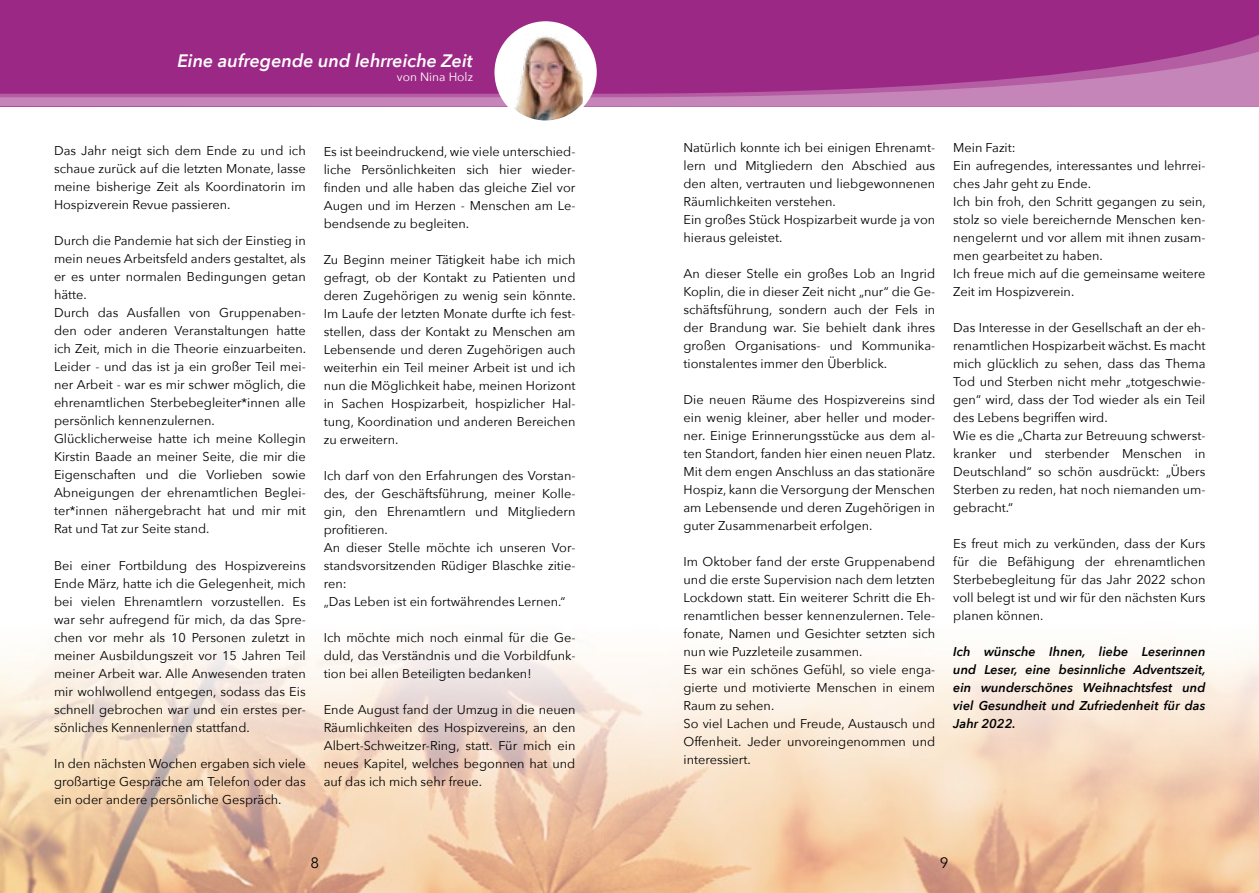
<style>
.page{position:relative;width:1259px;height:893px;background:#fff}
.page>*{position:absolute;margin:0;border:0;box-sizing:border-box;transform-origin:0 0}
.t1{font:italic 600 18px "Avenir Next";color:#fff}
.t2{font:15px "Avenir Next";color:#000}
.t3{font:12.75px/18px "Avenir Next";color:#000;text-align:justify}
.t4{font:italic 600 12.75px/18px "Avenir Next";color:#000;text-align:justify}
.t5{font:12px "Avenir Next";color:#fff}
</style>
<div class="page">
<img style="left:0;top:643px;width:1259px;height:250px">
<div style="left:629px;top:0;width:630px;height:106px;background:#9c2886"></div>
<div style="left:0;top:0;width:629px;height:106px;background:#9c2886"></div>
<svg style="left:0;top:35px;width:1259px;height:72px"></svg>
<div style="left:496px;top:23px;width:99px;height:99px;background:#fff;border-radius:50%"></div>
<img style="left:498px;top:23px;width:85px;height:96px">
<div style="left:494px;top:21px;width:103px;height:102px;border:3px solid #fff;border-radius:50%"></div>
<h1 class="t1" style="left:177px;top:45px;width:297px">Eine aufregende und lehrreiche Zeit</h1>
<p class="t5" style="left:397px;top:67px;width:77px">von Nina Holz</p>
<p class="t3" style="left:54px;top:141px;width:253px">Das Jahr neigt sich dem Ende zu und ich schaue zurück auf die letzten Monate, lasse meine bisherige Zeit als Koordinatorin im Hospizverein Revue passieren.</p>
<p class="t3" style="left:54px;top:231px;width:254px;text-align:left">Durch die Pandemie hat sich der Einstieg in mein neues Arbeitsfeld anders gestaltet, als er es unter normalen Bedingungen getan hätte.<br>Durch das Ausfallen von Gruppenaben&shy;den oder anderen Veranstaltungen hatte ich Zeit, mich in die Theorie einzuarbeiten.<br>Leider - und das ist ja ein großer Teil mei&shy;ner Arbeit - war es mir schwer möglich, die ehrenamtlichen Sterbebegleiter*innen alle persönlich kennenzulernen.<br>Glücklicherweise hatte ich meine Kollegin Kirstin Baade an meiner Seite, die mir die Eigenschaften und die Vorlieben sowie Abneigungen der ehrenamtlichen Beglei&shy;ter*innen nähergebracht hat und mir mit Rat und Tat zur Seite stand.</p>
<p class="t3" style="left:54px;top:555px;width:253px">Bei einer Fortbildung des Hospizvereins Ende März, hatte ich die Gelegenheit, mich bei vielen Ehrenamtlern vorzustellen. Es war sehr aufregend für mich, da das Spre&shy;chen vor mehr als 10 Personen zuletzt in meiner Ausbildungszeit vor 15 Jahren Teil meiner Arbeit war. Alle Anwesenden traten mir wohlwollend entgegen, sodass das Eis schnell gebrochen war und ein erstes per&shy;sönliches Kennenlernen stattfand.</p>
<p class="t3" style="left:54px;top:754px;width:253px">In den nächsten Wochen ergaben sich viele großartige Gespräche am Telefon oder das ein oder andere persönliche Gespräch.</p>
<p class="t3" style="left:324px;top:142px;width:253px">Es ist beeindruckend, wie viele unterschied&shy;liche Persönlichkeiten sich hier wieder&shy;finden und alle haben das gleiche Ziel vor Augen und im Herzen - Menschen am Le&shy;bendsende zu begleiten.</p>
<p class="t3" style="left:324px;top:250px;width:254px">Zu Beginn meiner Tätigkeit habe ich mich gefragt, ob der Kontakt zu Patienten und deren Zugehörigen zu wenig sein könnte.<br>Im Laufe der letzten Monate durfte ich fest&shy;stellen, dass der Kontakt zu Menschen am Lebensende und deren Zugehörigen auch weiterhin ein Teil meiner Arbeit ist und ich nun die Möglichkeit habe, meinen Horizont in Sachen Hospizarbeit, hospizlicher Hal&shy;tung, Koordination und anderen Bereichen zu erweitern.</p>
<p class="t3" style="left:324px;top:466px;width:253px;text-align:left">Ich darf von den Erfahrungen des Vorstan&shy;des, der Geschäftsführung, meiner Kolle&shy;gin, den Ehrenamtlern und Mitgliedern profitieren.<br>An dieser Stelle möchte ich unseren Vor&shy;standsvorsitzenden Rüdiger Blaschke zitie&shy;ren:<br>„Das Leben ist ein fortwährendes Lernen.“</p>
<p class="t3" style="left:324px;top:628px;width:253px">Ich möchte mich noch einmal für die Ge&shy;duld, das Verständnis und die Vorbildfunk&shy;tion bei allen Beteiligten bedanken!</p>
<p class="t3" style="left:324px;top:700px;width:253px">Ende August fand der Umzug in die neuen Räumlichkeiten des Hospizvereins, an den Albert-Schweitzer-Ring, statt. Für mich ein neues Kapitel, welches begonnen hat und auf das ich mich sehr freue.</p>
<p class="t3" style="left:683px;top:138px;width:253px;text-align:left">Natürlich konnte ich bei einigen Ehrenamt&shy;lern und Mitgliedern den Abschied aus den alten, vertrauten und liebgewonnenen Räumlichkeiten verstehen.<br>Ein großes Stück Hospizarbeit wurde ja von hieraus geleistet.</p>
<p class="t3" style="left:683px;top:264px;width:253px">An dieser Stelle ein großes Lob an Ingrid Koplin, die in dieser Zeit nicht „nur“ die Ge&shy;schäftsführung, sondern auch der Fels in der Brandung war. Sie behielt dank ihres großen Organisations- und Kommunika&shy;tionstalentes immer den Überblick.</p>
<p class="t3" style="left:683px;top:390px;width:254px">Die neuen Räume des Hospizvereins sind ein wenig kleiner, aber heller und moder&shy;ner. Einige Erinnerungsstücke aus dem al&shy;ten Standort, fanden hier einen neuen Platz.<br>Mit dem engen Anschluss an das stationäre Hospiz, kann die Versorgung der Menschen am Lebensende und deren Zugehörigen in guter Zusammenarbeit erfolgen.</p>
<p class="t3" style="left:683px;top:552px;width:253px;text-align:left">Im Oktober fand der erste Gruppenabend und die erste Supervision nach dem letzten Lockdown statt. Ein weiterer Schritt die Eh&shy;renamtlichen besser kennenzulernen. Tele&shy;fonate, Namen und Gesichter setzten sich nun wie Puzzleteile zusammen.<br>Es war ein schönes Gefühl, so viele enga&shy;gierte und motivierte Menschen in einem Raum zu sehen.<br>So viel Lachen und Freude, Austausch und Offenheit. Jeder unvoreingenommen und interessiert.</p>
<p class="t3" style="left:953px;top:138px;width:254px;text-align:left">Mein Fazit:<br>Ein aufregendes, interessantes und lehrrei&shy;ches Jahr geht zu Ende.<br>Ich bin froh, den Schritt gegangen zu sein, stolz so viele bereichernde Menschen ken&shy;nengelernt und vor allem mit ihnen zusam&shy;men gearbeitet zu haben.<br>Ich freue mich auf die gemeinsame weitere<br>Zeit im Hospizverein.</p>
<p class="t3" style="left:953px;top:318px;width:254px;text-align:left">Das Interesse in der Gesellschaft an der eh&shy;renamtlichen Hospizarbeit wächst. Es macht mich glücklich zu sehen, dass das Thema Tod und Sterben nicht mehr „totgeschwie&shy;gen“ wird, dass der Tod wieder als ein Teil des Lebens begriffen wird.<br>Wie es die „Charta zur Betreuung schwerst&shy;kranker und sterbender Menschen in Deutschland“ so schön ausdrückt: „Übers Sterben zu reden, hat noch niemanden um&shy;gebracht.“</p>
<p class="t3" style="left:953px;top:534px;width:254px">Es freut mich zu verkünden, dass der Kurs für die Befähigung der ehrenamtlichen Sterbebegleitung für das Jahr 2022 schon voll belegt ist und wir für den nächsten Kurs planen können.</p>
<p class="t4" style="left:953px;top:642px;width:254px">Ich wünsche Ihnen, liebe Leserinnen und Leser, eine besinnliche Adventszeit, ein wunderschönes Weihnachtsfest und viel Gesundheit und Zufriedenheit für das Jahr 2022.</p>
<p class="t2" style="left:310px;top:850px;width:10px">8</p>
<p class="t2" style="left:940px;top:850px;width:10px">9</p>
</div>
